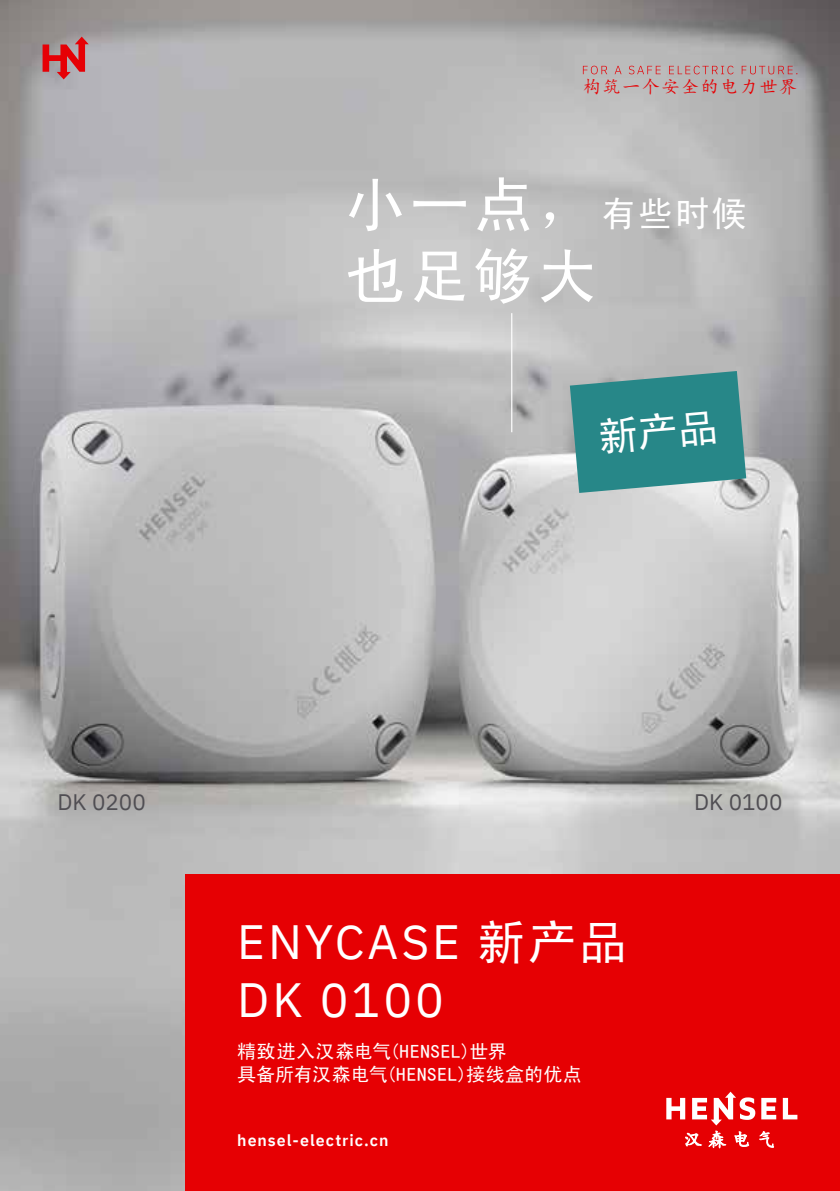
<style>
.page{position:relative;width:840px;height:1191px;background:#fff}
.page>*{position:absolute;margin:0;border:0;box-sizing:border-box;transform-origin:0 0}
.t1{font:60.4px/71.6px "Sim Hei";letter-spacing:.06em;color:#fff}
.t2{font:48px/57.6px "IBM Plex Sans";letter-spacing:.06em;color:#fff}
.t3{font:22.4px "IBM Plex Sans";color:#504e53}
.t4{font:19px/22.8px "Sim Hei";letter-spacing:.025em;color:#fff}
.t5{font:18px "Kai Ti";letter-spacing:.09em;color:#e60003}
.t6{font:600 16px "IBM Plex Sans";letter-spacing:.06em;color:#fff}
.s1{font-size:35.2px}
.s2{font-family:"Sim Hei"}
</style>
<div class="page">
<img style="left:0;top:0;width:839px;height:1191px">
<svg style="left:582px;top:66px;width:25px;height:8px"></svg>
<svg style="left:614px;top:66px;width:7px;height:8px"></svg>
<svg style="left:628px;top:66px;width:32px;height:8px"></svg>
<svg style="left:668px;top:66px;width:65px;height:8px"></svg>
<svg style="left:741px;top:66px;width:56px;height:8px"></svg>
<svg style="left:43px;top:37px;width:46px;height:42px;background:#c15e62"></svg>
<div style="left:185px;top:874px;width:654px;height:317px;background:#e60003"></div>
<hr style="left:511px;top:313px;width:1px;height:119px;background:#fff">
<svg style="left:782px;top:1097px;width:15px;height:22px"></svg>
<svg style="left:666px;top:1091px;width:109px;height:57px"></svg>
<svg style="left:569px;top:371px;width:176px;height:122px;background:#409191"></svg>
<p class="t5" style="left:582px;top:78px;width:216px">构筑一个安全的电力世界</p>
<h1 class="t1" style="left:345px;top:168px;width:403px">小一点，<span class="s1">有些时候</span>也足够大</h1>
<p class="t3" style="left:57px;top:785px;width:90px">DK 0200</p>
<p class="t3" style="left:693px;top:785px;width:90px">DK 0100</p>
<h2 class="t2" style="left:237px;top:909px;width:391px">ENYCASE <span class="s2">新产品<br></span>DK 0100</h2>
<p class="t4" style="left:237px;top:1040px;width:346px">精致进入汉森电气(HENSEL)世界<br>具备所有汉森电气(HENSEL)接线盒的优点</p>
<p class="t6" style="left:237px;top:1127px;width:153px">hensel-electric.cn</p>
</div>
